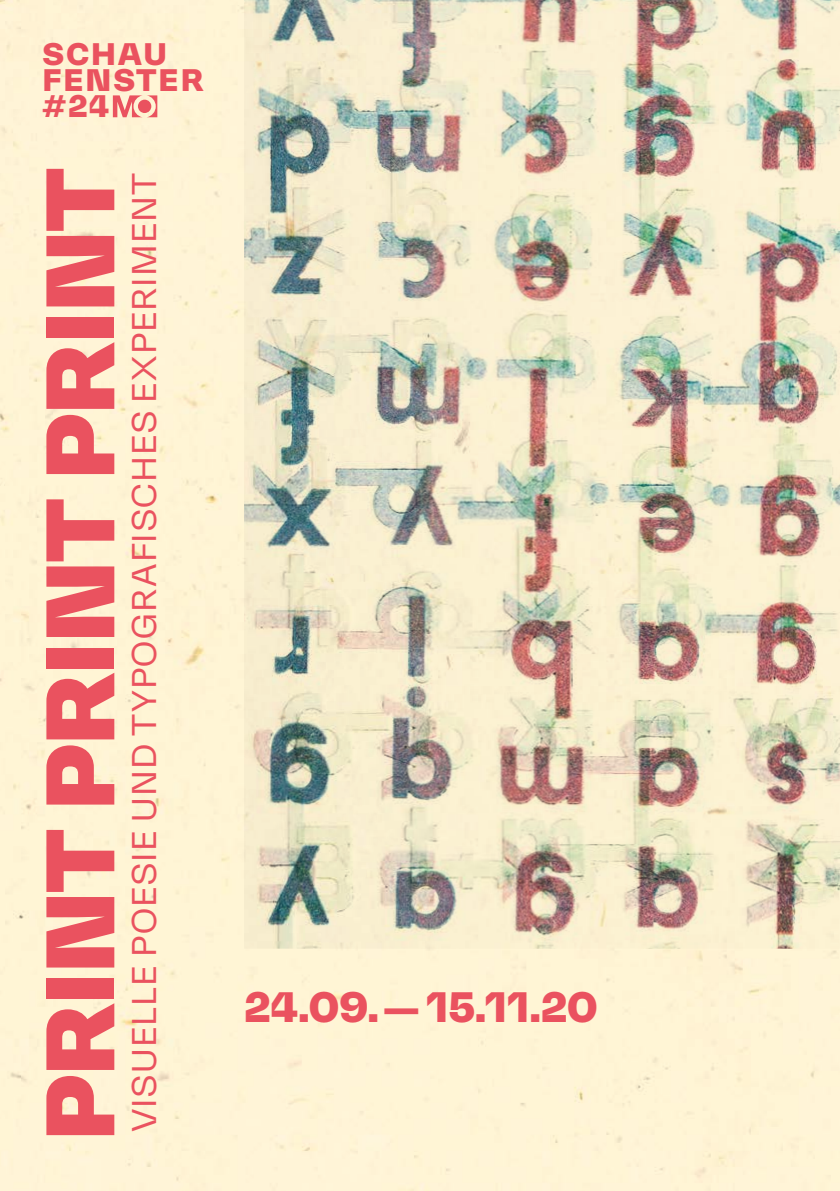
<style>
.page{position:relative;width:840px;height:1191px;background:#fff}
.page>*{position:absolute;margin:0;border:0;box-sizing:border-box;transform-origin:0 0}
.T1{font:900 95.6px "Mena Grotesk";letter-spacing:-.01em;color:#ea525f}
.t1{font:800 42px "Mena Grotesk";color:#ea525f}
.Datum{font:34.4px "Mena Grotesk";letter-spacing:-.01em;color:#ea525f}
.T2___Schaufenster-Ve{font:800 30.8px/26px "Mena Grotesk";letter-spacing:.06em;color:#ea525f}
</style>
<div class="page">
<div style="left:0;top:0;width:839px;height:1191px;background:#fff5d5"></div>
<img style="left:244px;top:0;width:595px;height:948px">
<svg style="left:113px;top:95px;width:44px;height:22px"></svg>
<p class="T2___Schaufenster-Ve" style="left:43px;top:41px;width:162px">SCHAU<br>FENSTER #24</p>
<p class="T1" style="left:14px;top:1140px;width:974px;rotate:-90deg">PRINT PRINT PRINT</p>
<p class="Datum" style="left:120px;top:1132px;width:960px;rotate:-90deg">VISUELLE POESIE UND TYPOGRAFISCHES EXPERIMENT</p>
<p class="t1" style="left:244px;top:978px;width:355px">24.09.— 15.11.20</p>
</div>
